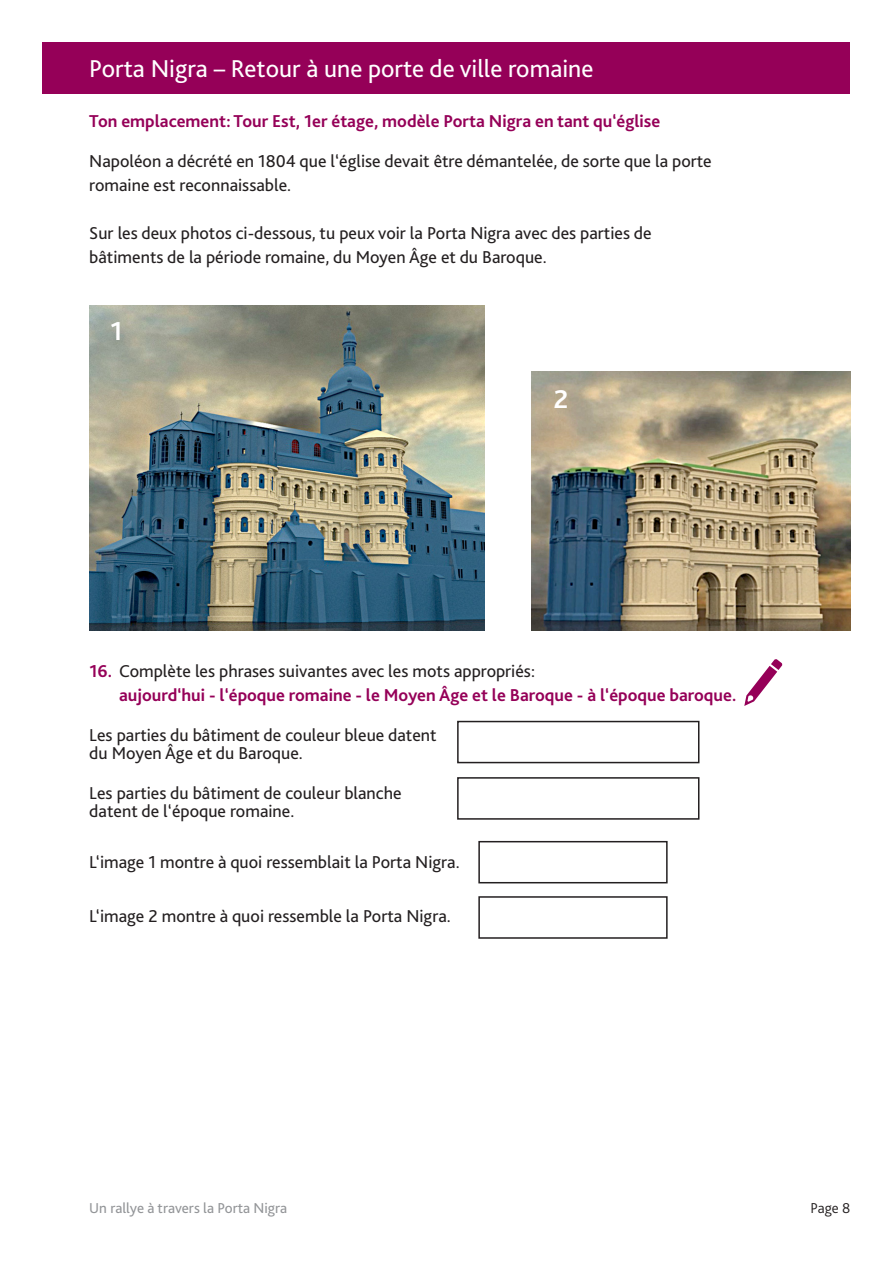
<style>
.page{position:relative;width:893px;height:1263px;background:#fff}
.page>*{position:absolute;margin:0;border:0;box-sizing:border-box;transform-origin:0 0}
.t1{font:700 27px "Bliss 2";color:#fff}
.t2{font:25.5px "Bliss 2";color:#fff}
.t3{font:18px/24px "Bliss 2";color:#231f20}
.t4{font:700 18px/24px "Bliss 2";color:#950058}
.t5{font:15px "Bliss 2";color:#939598}
.t6{font:300 15px "Bliss 2";color:#231f20}
.s1{font-weight:400;color:#231f20}
</style>
<div class="page">
<div style="left:43px;top:43px;width:807px;height:51px;background:#950058"></div>
<img style="left:89px;top:305px;width:396px;height:325px">
<img style="left:531px;top:372px;width:319px;height:258px">
<div style="left:457px;top:721px;width:242px;height:42px;border:2px solid #231f20"></div>
<div style="left:457px;top:777px;width:242px;height:43px;border:2px solid #231f20"></div>
<div style="left:478px;top:841px;width:190px;height:42px;border:2px solid #231f20"></div>
<div style="left:478px;top:896px;width:190px;height:43px;border:2px solid #231f20"></div>
<svg style="left:744px;top:659px;width:38px;height:47px"></svg>
<h2 class="t2" style="left:89px;top:53px;width:506px">Porta Nigra – Retour à une porte de ville romaine</h2>
<p class="t4" style="left:89px;top:108px;width:572px">Ton emplacement: Tour Est, 1er étage, modèle Porta Nigra en tant qu‘église</p>
<p class="t3" style="left:89px;top:149px;width:624px">Napoléon a décrété en 1804 que l‘église devait être démantelée, de sorte que la porte romaine est reconnaissable.</p>
<p class="t3" style="left:89px;top:221px;width:564px">Sur les deux photos ci-dessous, tu peux voir la Porta Nigra avec des parties de bâtiments de la période romaine, du Moyen Âge et du Baroque.</p>
<h1 class="t1" style="left:111px;top:314px;width:14px">1</h1>
<h1 class="t1" style="left:554px;top:382px;width:16px">2</h1>
<p class="t4" style="left:119px;top:659px;width:619px;text-indent:-30px">16. <span class="s1">Complète les phrases suivantes avec les mots appropriés:<br></span>aujourd‘hui - l‘époque romaine - le Moyen Âge et le Baroque - à l‘époque baroque.</p>
<p class="t3" style="left:89px;top:726px;width:349px;line-height:18px">Les parties du bâtiment de couleur bleue datent du Moyen Âge et du Baroque.</p>
<p class="t3" style="left:89px;top:783px;width:314px;line-height:18px">Les parties du bâtiment de couleur blanche datent de l‘époque romaine.</p>
<p class="t3" style="left:89px;top:849px;width:372px">L‘image 1 montre à quoi ressemblait la Porta Nigra.</p>
<p class="t3" style="left:89px;top:903px;width:363px">L‘image 2 montre à quoi ressemble la Porta Nigra.</p>
<p class="t5" style="left:89px;top:1198px;width:199px">Un rallye à travers la Porta Nigra</p>
<p class="t6" style="left:811px;top:1198px;width:41px">Page 8</p>
</div>
